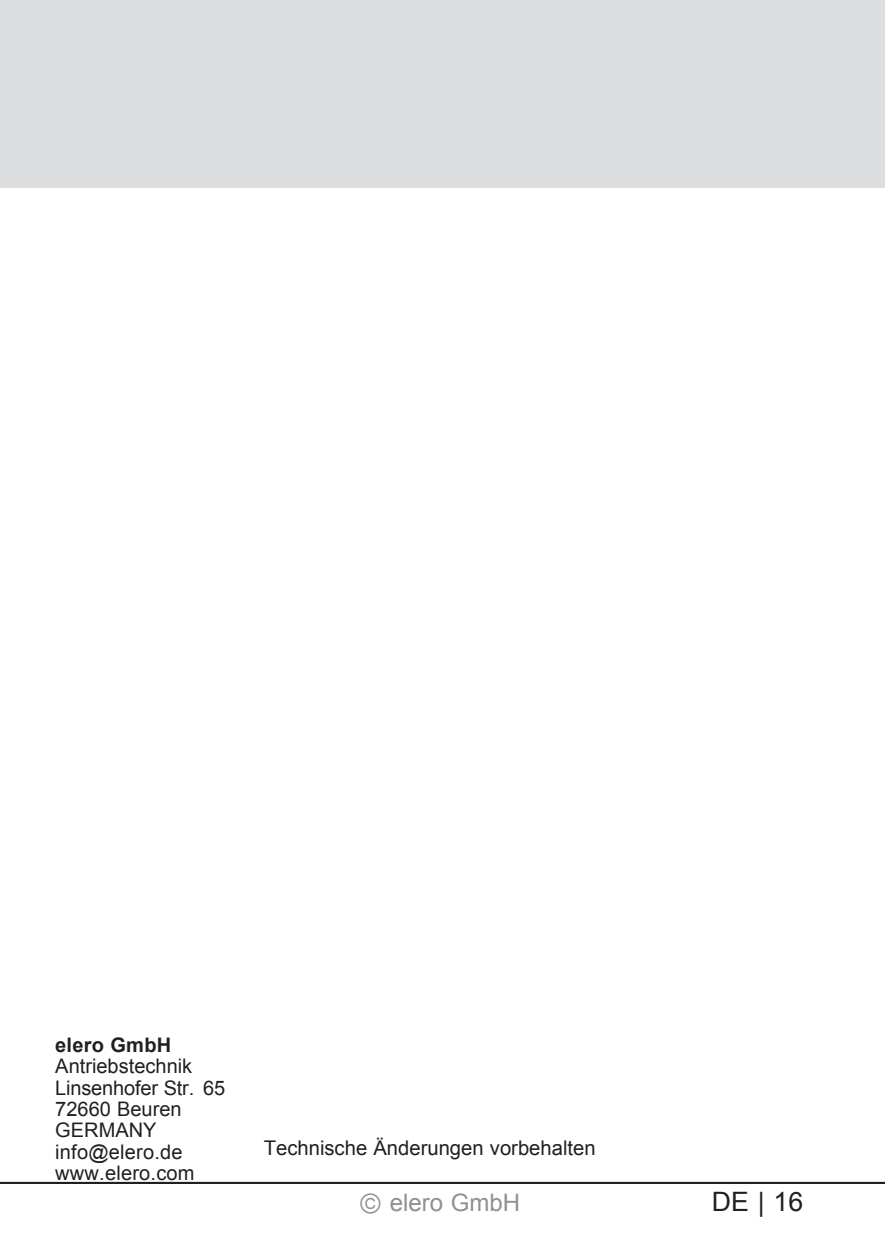
<style>
.page{position:relative;width:885px;height:1234px;background:#fff}
.page>*{position:absolute;margin:0;border:0;box-sizing:border-box;transform-origin:0 0}
.t1{font:26.7px "Arial";color:#231f20}
.t2{font:24px "Arial";color:#90908f}
.t3{font:20.1px/21.3px "Arial";color:#231f20}
.t4{font:700 20.1px "Arial";letter-spacing:.01em;color:#231f20}
.s1{font-family:"Arial Unicode MS"}
</style>
<div class="page">
<hr style="left:0;top:1181px;width:884px;height:2px;background:#231f20">
<div style="left:0;top:0;width:884px;height:187px;background:#dcdddf"></div>
<p class="t4" style="left:55px;top:1031px;width:117px">elero GmbH</p>
<p class="t3" style="left:55px;top:1055px;width:171px">Antriebstechnik<br>Linsenhofer Str. 65<br>72660 Beuren<br>GERMANY info@elero.de www.elero.com</p>
<p class="t3" style="left:264px;top:1137px;width:333px">Technische Änderungen vorbehalten</p>
<p class="t2" style="left:358px;top:1186px;width:163px"><span class="s1">Ⓒ</span> elero GmbH</p>
<h1 class="t1" style="left:711px;top:1183px;width:93px">DE | 16</h1>
</div>
